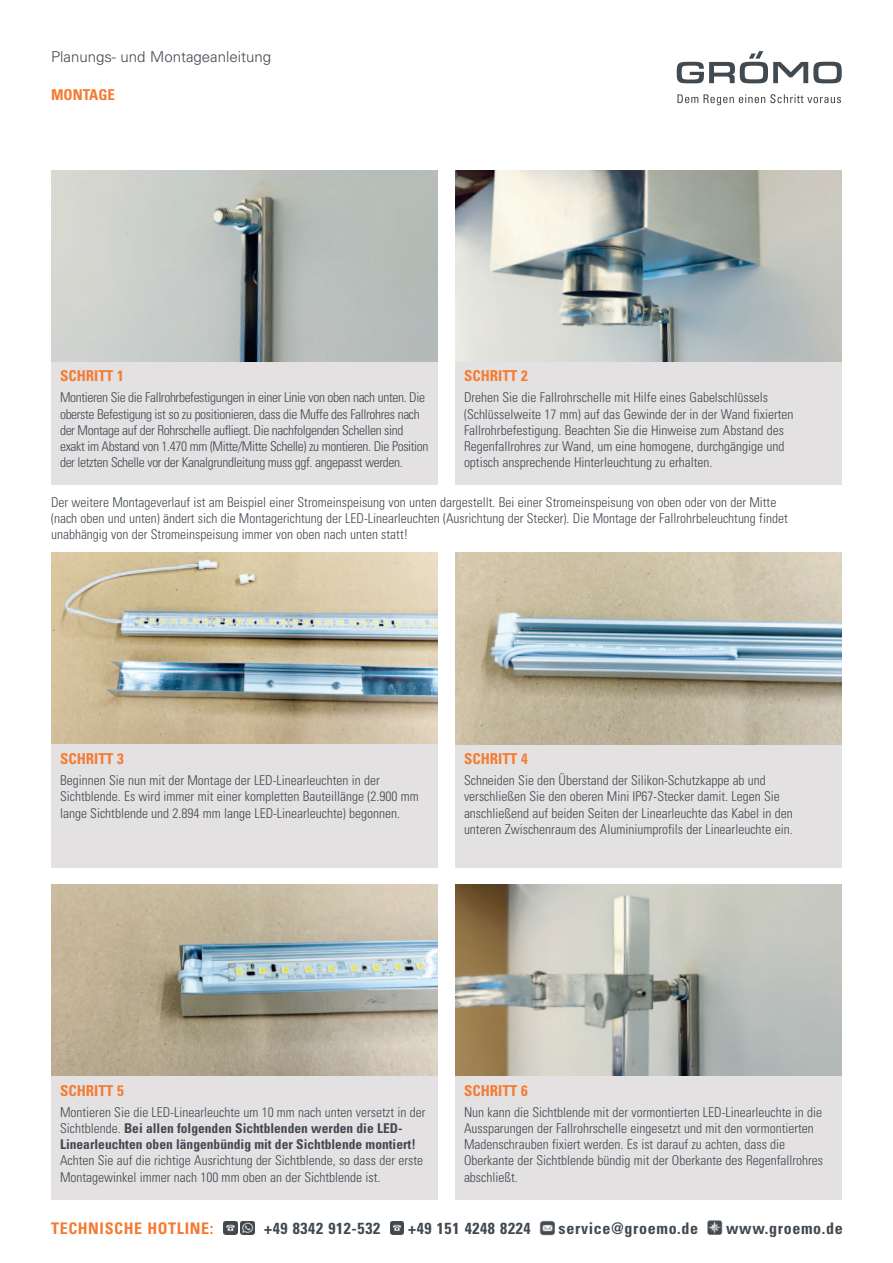
<style>
.page{position:relative;width:893px;height:1263px;background:#fff}
.page>*{position:absolute;margin:0;border:0;box-sizing:border-box;transform-origin:0 0}
.t1{font:700 condensed 16.05px "Univers";letter-spacing:.04em;color:#414950}
.t2{font:700 condensed 16.05px "Univers";letter-spacing:.04em;color:#f47b31}
.t3{font:700 condensed 15px "Univers";color:#f47b31}
.t4{font:300 15px "Univers";color:#414950}
.t5{font:300 condensed 13.5px/16.2px "Univers";color:#414950}
.t6{font:300 condensed 13.5px/16.2px "Univers";letter-spacing:-.025em;color:#414950}
.s1{font-weight:700}
</style>
<div class="page">
<div style="left:51px;top:361px;width:387px;height:124px;background:#e4e1e3"></div>
<img style="left:51px;top:553px;width:387px;height:191px">
<div style="left:51px;top:744px;width:387px;height:123px;background:#e4e1e3"></div>
<div style="left:455px;top:744px;width:387px;height:123px;background:#e4e1e3"></div>
<div style="left:455px;top:361px;width:387px;height:124px;background:#e4e1e3"></div>
<img style="left:51px;top:170px;width:387px;height:191px">
<img style="left:455px;top:170px;width:387px;height:191px">
<img style="left:455px;top:553px;width:387px;height:191px">
<svg style="left:677px;top:94px;width:164px;height:11px"></svg>
<svg style="left:677px;top:51px;width:165px;height:32px"></svg>
<div style="left:51px;top:1076px;width:387px;height:123px;background:#e4e1e3"></div>
<img style="left:51px;top:884px;width:387px;height:192px">
<img style="left:241px;top:1221px;width:13px;height:14px">
<img style="left:223px;top:1221px;width:14px;height:14px">
<img style="left:390px;top:1221px;width:14px;height:14px">
<img style="left:539px;top:1220px;width:16px;height:16px">
<img style="left:708px;top:1220px;width:14px;height:15px">
<div style="left:455px;top:1076px;width:387px;height:123px;background:#e4e1e3"></div>
<img style="left:455px;top:884px;width:387px;height:192px">
<p class="t4" style="left:51px;top:51px;width:222px">Planungs- und Montageanleitung</p>
<p class="t3" style="left:51px;top:89px;width:66px">MONTAGE</p>
<p class="t3" style="left:60px;top:370px;width:65px">SCHRITT 1</p>
<p class="t6" style="left:60px;top:391px;width:370px">Montieren Sie die Fallrohrbefestigungen in einer Linie von oben nach unten. Die oberste Befestigung ist so zu positionieren, dass die Muffe des Fallrohres nach der Montage auf der Rohrschelle aufliegt. Die nachfolgenden Schellen sind exakt im Abstand von 1.470 mm (Mitte/Mitte Schelle) zu montieren. Die Position der letzten Schelle vor der Kanalgrundleitung muss ggf. angepasst werden.</p>
<p class="t3" style="left:464px;top:370px;width:65px">SCHRITT 2</p>
<p class="t5" style="left:464px;top:391px;width:331px">Drehen Sie die Fallrohrschelle mit Hilfe eines Gabelschlüssels (Schlüsselweite 17 mm) auf das Gewinde der in der Wand fixierten Fallrohrbefestigung. Beachten Sie die Hinweise zum Abstand des Regenfallrohres zur Wand, um eine homogene, durchgängige und optisch ansprechende Hinterleuchtung zu erhalten.</p>
<p class="t5" style="left:51px;top:495px;width:738px">Der weitere Montageverlauf ist am Beispiel einer Stromeinspeisung von unten dargestellt. Bei einer Stromeinspeisung von oben oder von der Mitte (nach oben und unten) ändert sich die Montagerichtung der LED-Linearleuchten (Ausrichtung der Stecker). Die Montage der Fallrohrbeleuchtung findet unabhängig von der Stromeinspeisung immer von oben nach unten statt!</p>
<p class="t3" style="left:60px;top:753px;width:65px">SCHRITT 3</p>
<p class="t5" style="left:60px;top:774px;width:360px">Beginnen Sie nun mit der Montage der LED-Linearleuchten in der<br>Sichtblende. Es wird immer mit einer kompletten Bauteillänge (2.900 mm lange Sichtblende und 2.894 mm lange LED-Linearleuchte) begonnen.</p>
<p class="t3" style="left:464px;top:753px;width:65px">SCHRITT 4</p>
<p class="t5" style="left:464px;top:774px;width:330px">Schneiden Sie den Überstand der Silikon-Schutzkappe ab und verschließen Sie den oberen Mini IP67-Stecker damit. Legen Sie anschließend auf beiden Seiten der Linearleuchte das Kabel in den unteren Zwischenraum des Aluminiumprofils der Linearleuchte ein.</p>
<p class="t3" style="left:60px;top:1085px;width:65px">SCHRITT 5</p>
<p class="t5" style="left:60px;top:1105px;width:367px">Montieren Sie die LED-Linearleuchte um 10 mm nach unten versetzt in der Sichtblende. <span class="s1">Bei allen folgenden Sichtblenden werden die LED-Linearleuchten oben längenbündig mit der Sichtblende montiert!<br></span>Achten Sie auf die richtige Ausrichtung der Sichtblende, so dass der erste Montagewinkel immer nach 100 mm oben an der Sichtblende ist.</p>
<p class="t2" style="left:51px;top:1223px;width:164px">TECHNISCHE HOTLINE:</p>
<p class="t1" style="left:264px;top:1223px;width:118px">+49 8342 912-532</p>
<p class="t1" style="left:408px;top:1223px;width:124px">+49 151 4248 8224</p>
<p class="t1" style="left:559px;top:1223px;width:141px">service@groemo.de</p>
<p class="t1" style="left:726px;top:1223px;width:118px">www.groemo.de</p>
<p class="t3" style="left:464px;top:1085px;width:65px">SCHRITT 6</p>
<p class="t5" style="left:464px;top:1105px;width:361px">Nun kann die Sichtblende mit der vormontierten LED-Linearleuchte in die Aussparungen der Fallrohrschelle eingesetzt und mit den vormontierten Madenschrauben fixiert werden. Es ist darauf zu achten, dass die Oberkante der Sichtblende bündig mit der Oberkante des Regenfallrohres abschließt.</p>
</div>
